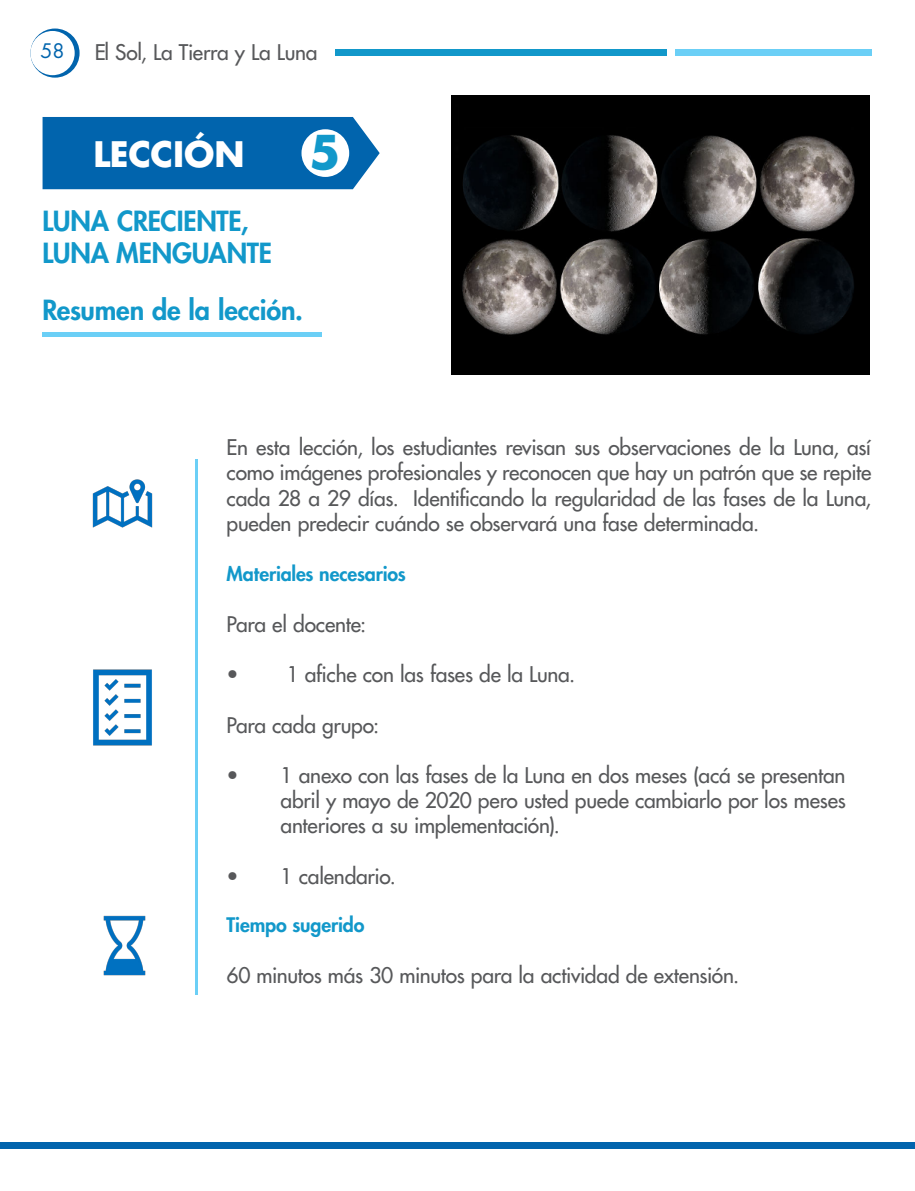
<style>
.page{position:relative;width:915px;height:1191px;background:#fff}
.page>*{position:absolute;margin:0;border:0;box-sizing:border-box;transform-origin:0 0}
.t1{font:700 45.3px "Futura Std";color:#1298ca}
.t2{font:700 34.2px "Futura Std";letter-spacing:-.005em;color:#fff}
.t3{font:800 27px "Futura Std";letter-spacing:-.01em;color:#1298ca}
.t4{font:500 21px/25.2px "Futura Std";letter-spacing:-.01em;color:#57585a;text-align:justify}
.t5{font:800 19.5px "Futura Std";letter-spacing:-.01em;color:#1298ca}
.t6{font:19.5px "Futura Std";color:#0164ad}
</style>
<div class="page">
<svg style="left:30px;top:29px;width:50px;height:49px"></svg>
<div style="left:30px;top:31px;width:45px;height:44px;background:#fff;border-radius:50%"></div>
<hr style="left:195px;top:459px;width:3px;height:536px;background:#6bcff6">
<hr style="left:43px;top:332px;width:278px;height:4px;background:#6bcff6">
<div style="left:43px;top:117px;width:336px;height:72px;background:#0164ad"></div>
<div style="left:301px;top:129px;width:48px;height:48px;background:#fff;border-radius:50%"></div>
<img style="left:92px;top:479px;width:61px;height:49px">
<img style="left:93px;top:669px;width:59px;height:77px">
<img style="left:103px;top:915px;width:43px;height:61px">
<img style="left:451px;top:96px;width:418px;height:279px">
<div style="left:335px;top:50px;width:331px;height:6px;background:#1298ca"></div>
<div style="left:0;top:1142px;width:914px;height:6px;background:#0164ad"></div>
<div style="left:674px;top:50px;width:197px;height:6px;background:#6bcff6"></div>
<p class="t6" style="left:40px;top:38px;width:26px">58</p>
<p class="t4" style="left:94px;top:40px;width:225px">El Sol, La Tierra y La Luna</p>
<p class="t2" style="left:93px;top:132px;width:153px">LECCIÓN</p>
<p class="t1" style="left:309px;top:122px;width:33px">5</p>
<p class="t3" style="left:43px;top:204px;width:208px">LUNA CRECIENTE,</p>
<p class="t3" style="left:43px;top:236px;width:231px">LUNA MENGUANTE</p>
<p class="t3" style="left:43px;top:293px;width:262px">Resumen de la lección.</p>
<p class="t4" style="left:226px;top:435px;width:646px">En esta lección, los estudiantes revisan sus observaciones de la Luna, así como imágenes profesionales y reconocen que hay un patrón que se repite cada 28 a 29 días. Identificando la regularidad de las fases de la Luna, pueden predecir cuándo se observará una fase determinada.</p>
<p class="t5" style="left:226px;top:562px;width:180px">Materiales necesarios</p>
<p class="t4" style="left:226px;top:611px;width:141px">Para el docente:</p>
<p class="t4" style="left:226px;top:662px;width:350px">• 1 afiche con las fases de la Luna.</p>
<p class="t4" style="left:226px;top:712px;width:154px">Para cada grupo:</p>
<p class="t4" style="left:226px;top:762px;width:620px">• 1 anexo con las fases de la Luna en dos meses (acá se presentan</p>
<p class="t4" style="left:280px;top:788px;width:566px">abril y mayo de 2020 pero usted puede cambiarlo por los meses</p>
<p class="t4" style="left:280px;top:813px;width:280px">anteriores a su implementación).</p>
<p class="t4" style="left:226px;top:863px;width:171px">• 1 calendario.</p>
<p class="t5" style="left:226px;top:913px;width:139px">Tiempo sugerido</p>
<p class="t4" style="left:226px;top:962px;width:514px">60 minutos más 30 minutos para la actividad de extensión.</p>
</div>
